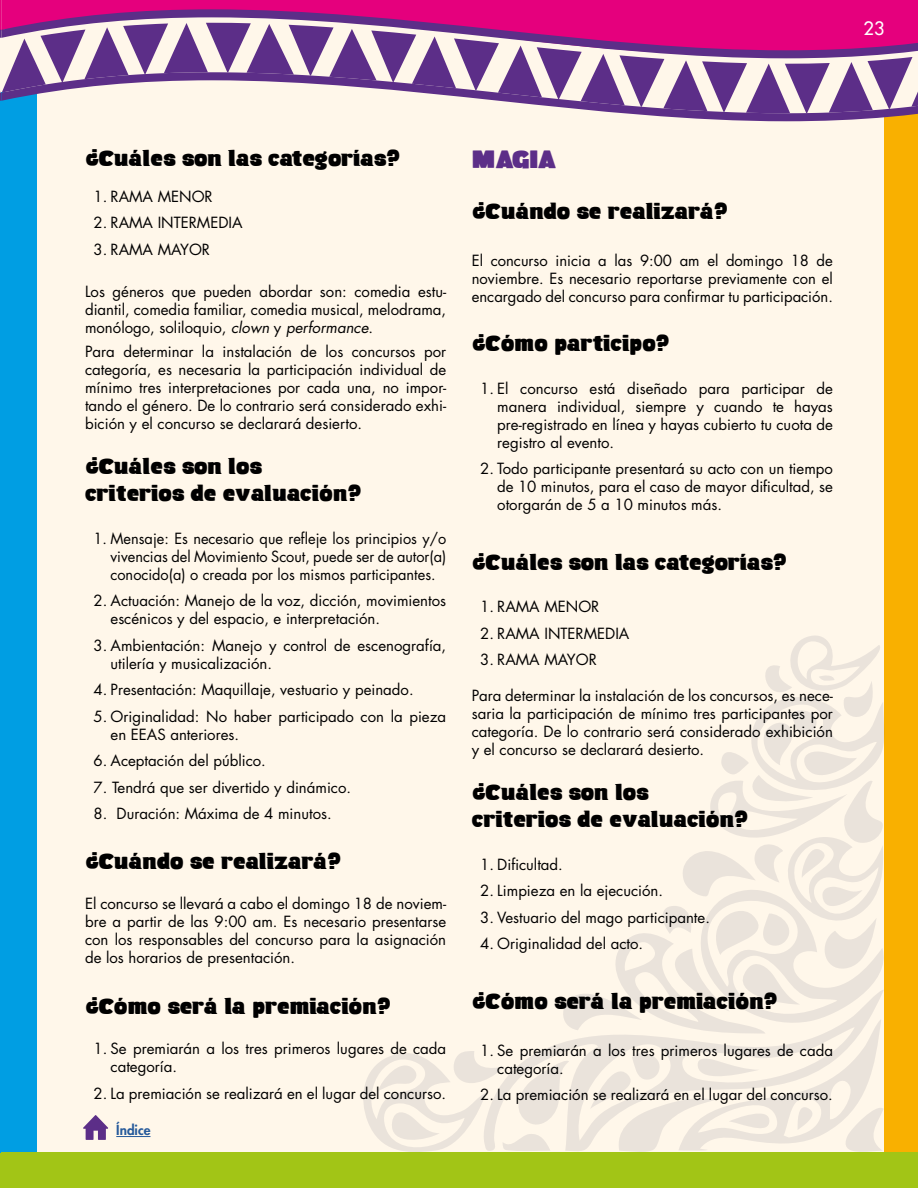
<style>
.page{position:relative;width:918px;height:1188px;background:#fff7ea}
.page>*{position:absolute;margin:0;border:0;box-sizing:border-box;transform-origin:0 0}
.t1{font:25.5px "Musa Paradisiaca";color:#5c2e88}
.t2{font:22.5px/27px "Musa Paradisiaca";color:#000}
.t3{font:500 18px "Futura Std";color:#fff}
.t4{font:15px/18px "Futura Std";color:#000;text-align:justify}
.t5{font:800 13.5px "Futura Std";color:#265a9b}
.s1{font-style:italic}
</style>
<div class="page">
<hr style="left:0;top:1152px;width:1px;height:36px;background:#a2c516">
<div style="left:1px;top:1152px;width:917px;height:36px;background:#a2c516"></div>
<hr style="left:0;top:94px;width:1px;height:1058px;background:#009ee3">
<div style="left:1px;top:92px;width:36px;height:1060px;background:#009ee3"></div>
<div style="left:884px;top:112px;width:34px;height:1040px;background:#f9b000"></div>
<svg style="left:363px;top:636px;width:521px;height:516px"></svg>
<svg style="left:0;top:0;width:918px;height:101px"></svg>
<svg style="left:1px;top:72px;width:917px;height:49px"></svg>
<svg style="left:1px;top:9px;width:917px;height:49px"></svg>
<svg style="left:83px;top:1115px;width:25px;height:25px"></svg>
<hr style="left:116px;top:1136px;width:35px;height:1px;background:#265a9b">
<p class="t3" style="left:864px;top:17px;width:22px">23</p>
<h2 class="t2" style="left:85px;top:145px;width:316px">¿Cuàles son las categorìas?</h2>
<p class="t4" style="left:94px;top:187px;width:121px">1. RAMA MENOR</p>
<p class="t4" style="left:94px;top:214px;width:151px">2. RAMA INTERMEDIA</p>
<p class="t4" style="left:94px;top:240px;width:118px">3. RAMA MAYOR</p>
<p class="t4" style="left:85px;top:283px;width:363px">Los géneros que pueden abordar son: comedia estu&shy;diantil, comedia familiar, comedia musical, melodrama, monólogo, soliloquio, <span class="s1">clown</span> y <span class="s1">performance</span>.</p>
<p class="t4" style="left:85px;top:343px;width:363px">Para determinar la instalación de los concursos por categoría, es necesaria la participación individual de mínimo tres interpretaciones por cada una, no impor&shy;tando el género. De lo contrario será considerado exhi&shy;bición y el concurso se declarará desierto.</p>
<h2 class="t2" style="left:85px;top:454px;width:278px">¿Cuàles son los criterios de evaluaciòn?</h2>
<p class="t4" style="left:111px;top:529px;width:337px;text-indent:-17px">1. Mensaje: Es necesario que refleje los principios y/o vivencias del Movimiento Scout, puede ser de autor(a) conocido(a) o creada por los mismos participantes.</p>
<p class="t4" style="left:111px;top:592px;width:337px;text-indent:-17px">2. Actuación: Manejo de la voz, dicción, movimientos escénicos y del espacio, e interpretación.</p>
<p class="t4" style="left:111px;top:636px;width:337px;text-indent:-17px">3. Ambientación: Manejo y control de escenografía, utilería y musicalización.</p>
<p class="t4" style="left:94px;top:681px;width:322px">4. Presentación: Maquillaje, vestuario y peinado.</p>
<p class="t4" style="left:111px;top:708px;width:337px;text-indent:-17px">5. Originalidad: No haber participado con la pieza en EEAS anteriores.</p>
<p class="t4" style="left:94px;top:752px;width:174px">6. Aceptación del público.</p>
<p class="t4" style="left:94px;top:779px;width:259px">7. Tendrá que ser divertido y dinámico.</p>
<p class="t4" style="left:94px;top:805px;width:240px">8. Duración: Máxima de 4 minutos.</p>
<h2 class="t2" style="left:85px;top:848px;width:257px">¿Cuàndo se realizarà?</h2>
<p class="t4" style="left:85px;top:895px;width:363px">El concurso se llevará a cabo el domingo 18 de noviem&shy;bre a partir de las 9:00 am. Es necesario presentarse con los responsables del concurso para la asignación de los horarios de presentación.</p>
<h2 class="t2" style="left:85px;top:993px;width:307px">¿Còmo serà la premiaciòn?</h2>
<p class="t4" style="left:111px;top:1040px;width:337px;text-indent:-17px">1. Se premiarán a los tres primeros lugares de cada categoría.</p>
<p class="t4" style="left:94px;top:1085px;width:354px">2. La premiación se realizará en el lugar del concurso.</p>
<p class="t5" style="left:116px;top:1122px;width:36px">Índice</p>
<h1 class="t1" style="left:472px;top:145px;width:86px">MAGIA</h1>
<h2 class="t2" style="left:472px;top:198px;width:257px">¿Cuàndo se realizarà?</h2>
<p class="t4" style="left:472px;top:252px;width:363px">El concurso inicia a las 9:00 am el domingo 18 de noviembre. Es necesario reportarse previamente con el encargado del concurso para confirmar tu participación.</p>
<h2 class="t2" style="left:472px;top:330px;width:199px">¿Còmo participo?</h2>
<p class="t4" style="left:497px;top:379px;width:337px;text-indent:-17px">1. El concurso está diseñado para participar de manera individual, siempre y cuando te hayas pre-registrado en línea y hayas cubierto tu cuota de registro al evento.</p>
<p class="t4" style="left:497px;top:460px;width:337px;text-indent:-17px">2. Todo participante presentará su acto con un tiempo de 10 minutos, para el caso de mayor dificultad, se otorgarán de 5 a 10 minutos más.</p>
<h2 class="t2" style="left:472px;top:549px;width:316px">¿Cuàles son las categorìas?</h2>
<p class="t4" style="left:480px;top:598px;width:121px">1. RAMA MENOR</p>
<p class="t4" style="left:480px;top:624px;width:151px">2. RAMA INTERMEDIA</p>
<p class="t4" style="left:480px;top:651px;width:118px">3. RAMA MAYOR</p>
<p class="t4" style="left:472px;top:687px;width:363px">Para determinar la instalación de los concursos, es nece&shy;saria la participación de mínimo tres participantes por categoría. De lo contrario será considerado exhibición y el concurso se declarará desierto.</p>
<h2 class="t2" style="left:472px;top:779px;width:278px">¿Cuàles son los criterios de evaluaciòn?</h2>
<p class="t4" style="left:480px;top:855px;width:84px">1. Dificultad.</p>
<p class="t4" style="left:480px;top:882px;width:184px">2. Limpieza en la ejecución.</p>
<p class="t4" style="left:480px;top:908px;width:231px">3. Vestuario del mago participante.</p>
<p class="t4" style="left:480px;top:935px;width:164px">4. Originalidad del acto.</p>
<h2 class="t2" style="left:472px;top:988px;width:307px">¿Còmo serà la premiaciòn?</h2>
<p class="t4" style="left:497px;top:1041px;width:337px;text-indent:-17px">1. Se premiarán a los tres primeros lugares de cada categoría.</p>
<p class="t4" style="left:480px;top:1086px;width:354px">2. La premiación se realizará en el lugar del concurso.</p>
</div>
